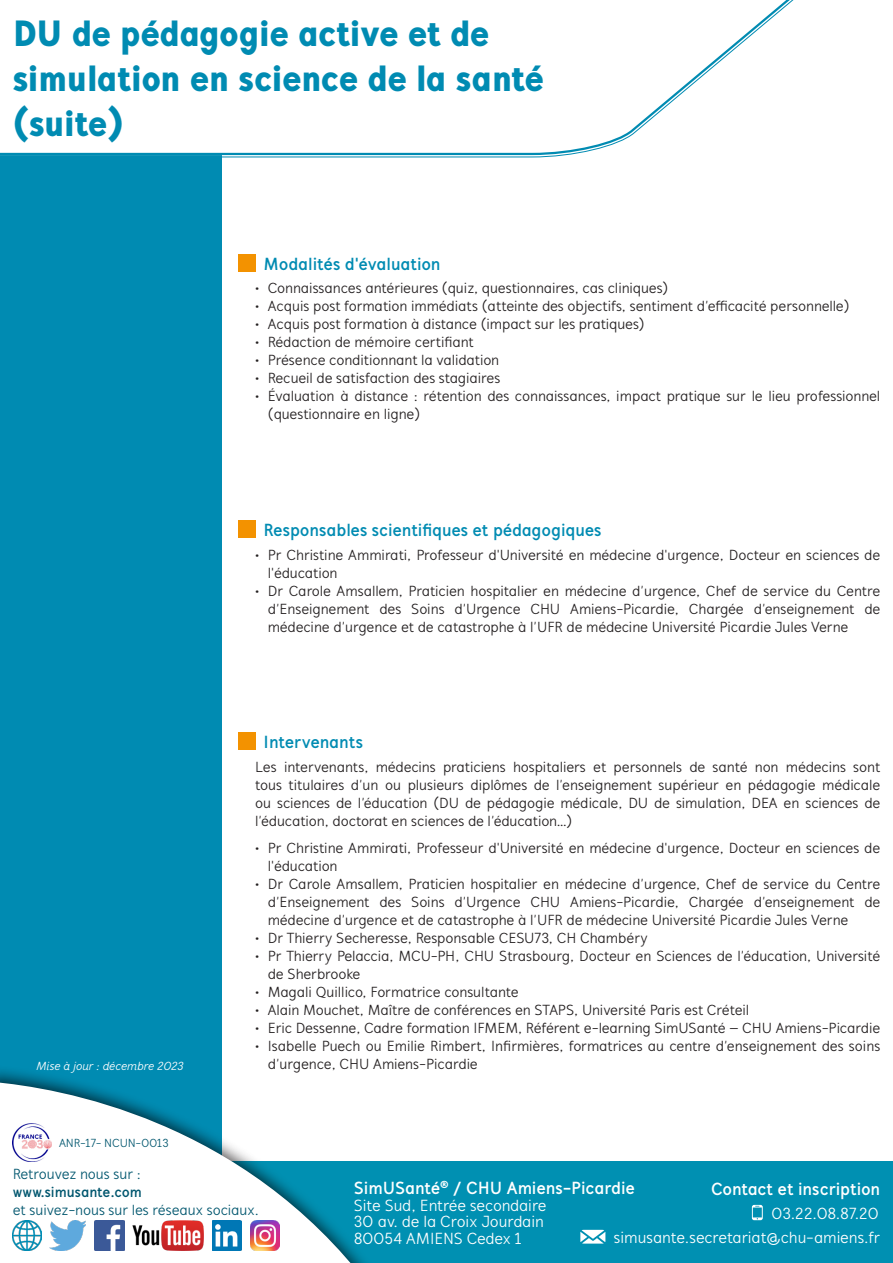
<style>
.page{position:relative;width:893px;height:1263px;background:#fff}
.page>*{position:absolute;margin:0;border:0;box-sizing:border-box;transform-origin:0 0}
.t1{font:900 37.5px/45px "Mucho Sans";letter-spacing:-.01em;color:#008bb2}
.t2{font:700 18px "Mucho Sans";letter-spacing:-.005em;color:#008bb2}
.t3{font:700 18px "Mucho Sans";color:#fff}
.t4{font:16.5px/16.5px "Mucho Sans";letter-spacing:-.01em;color:#fff}
.t5{font:15px/18px "Mucho Sans";letter-spacing:-.005em;color:#231f20}
.t6{font:15px/18px "Mucho Sans";color:#00566e}
.t7{font:italic 12px "Mucho Sans";letter-spacing:-.01em;color:#fff}
.t8{font:12px "Mucho Sans";letter-spacing:-.015em;color:#00566e}
.s1{font-weight:700}
</style>
<div class="page">
<div style="left:0;top:145px;width:221px;height:1031px;background:#008bb2"></div>
<div style="left:0;top:1161px;width:893px;height:102px;background:#0090b2"></div>
<div style="left:0;top:1064px;width:382px;height:199px;background:#231f20;opacity:.75"></div>
<svg style="left:0;top:1082px;width:370px;height:181px;fill:#fff"></svg>
<svg style="left:0;top:0;width:794px;height:156px"></svg>
<svg style="left:752px;top:1205px;width:11px;height:15px"></svg>
<svg style="left:580px;top:1230px;width:25px;height:13px"></svg>
<img style="left:133px;top:1220px;width:70px;height:30px">
<img style="left:212px;top:1220px;width:29px;height:30px">
<img style="left:250px;top:1220px;width:30px;height:30px">
<img style="left:50px;top:1220px;width:36px;height:30px">
<img style="left:95px;top:1220px;width:29px;height:30px">
<img style="left:13px;top:1220px;width:28px;height:30px">
<img style="left:13px;top:1123px;width:39px;height:38px">
<div style="left:238px;top:254px;width:17px;height:17px;background:#f39200"></div>
<div style="left:238px;top:521px;width:17px;height:17px;background:#f39200"></div>
<div style="left:238px;top:733px;width:17px;height:17px;background:#f39200"></div>
<p class="t1" style="left:13px;top:10px;width:533px">DU de pédagogie active et de simulation en science de la santé (suite)</p>
<p class="t2" style="left:264px;top:253px;width:178px">Modalités d'évaluation</p>
<p class="t5" style="left:255px;top:279px;width:415px">• Connaissances antérieures (quiz, questionnaires, cas cliniques)</p>
<p class="t5" style="left:255px;top:297px;width:596px">• Acquis post formation immédiats (atteinte des objectifs, sentiment d’efficacité personnelle)</p>
<p class="t5" style="left:255px;top:315px;width:391px">• Acquis post formation à distance (impact sur les pratiques)</p>
<p class="t5" style="left:255px;top:333px;width:220px">• Rédaction de mémoire certifiant</p>
<p class="t5" style="left:255px;top:351px;width:246px">• Présence conditionnant la validation</p>
<p class="t5" style="left:255px;top:369px;width:247px">• Recueil de satisfaction des stagiaires</p>
<p class="t5" style="left:268px;top:387px;width:614px;text-indent:-13px">• Évaluation à distance : rétention des connaissances, impact pratique sur le lieu professionnel (questionnaire en ligne)</p>
<p class="t2" style="left:264px;top:519px;width:339px">Responsables scientifiques et pédagogiques</p>
<p class="t5" style="left:268px;top:545px;width:614px;text-indent:-13px">• Pr Christine Ammirati, Professeur d'Université en médecine d'urgence, Docteur en sciences de l'éducation</p>
<p class="t5" style="left:268px;top:581px;width:614px;text-align:justify;text-indent:-13px">• Dr Carole Amsallem, Praticien hospitalier en médecine d’urgence, Chef de service du Centre d’Enseignement des Soins d’Urgence CHU Amiens-Picardie, Chargée d’enseignement de médecine d’urgence et de catastrophe à l’UFR de médecine Université Picardie Jules Verne</p>
<p class="t2" style="left:264px;top:731px;width:101px">Intervenants</p>
<p class="t5" style="left:255px;top:758px;width:627px;text-align:justify">Les intervenants, médecins praticiens hospitaliers et personnels de santé non médecins sont tous titulaires d’un ou plusieurs diplômes de l’enseignement supérieur en pédagogie médicale ou sciences de l’éducation (DU de pédagogie médicale, DU de simulation, DEA en sciences de l’éducation, doctorat en sciences de l’éducation…)</p>
<p class="t5" style="left:268px;top:839px;width:614px;text-indent:-13px">• Pr Christine Ammirati, Professeur d'Université en médecine d'urgence, Docteur en sciences de l'éducation</p>
<p class="t5" style="left:268px;top:875px;width:614px;text-align:justify;text-indent:-13px">• Dr Carole Amsallem, Praticien hospitalier en médecine d’urgence, Chef de service du Centre d’Enseignement des Soins d’Urgence CHU Amiens-Picardie, Chargée d’enseignement de médecine d’urgence et de catastrophe à l’UFR de médecine Université Picardie Jules Verne</p>
<p class="t5" style="left:255px;top:929px;width:394px">• Dr Thierry Secheresse, Responsable CESU73, CH Chambéry</p>
<p class="t5" style="left:268px;top:947px;width:614px;text-indent:-13px">• Pr Thierry Pelaccia, MCU-PH, CHU Strasbourg, Docteur en Sciences de l’éducation, Université de Sherbrooke</p>
<p class="t5" style="left:255px;top:983px;width:265px">• Magali Quillico, Formatrice consultante</p>
<p class="t5" style="left:255px;top:1001px;width:496px">• Alain Mouchet, Maître de conférences en STAPS, Université Paris est Créteil</p>
<p class="t5" style="left:255px;top:1019px;width:627px">• Eric Dessenne, Cadre formation IFMEM, Référent e-learning SimUSanté – CHU Amiens-Picardie</p>
<p class="t5" style="left:255px;top:1037px;width:627px">• Isabelle Puech ou Emilie Rimbert, Infirmières, formatrices au centre d’enseignement des soins</p>
<p class="t7" style="left:36px;top:1059px;width:149px">Mise à jour : décembre 2023</p>
<p class="t5" style="left:268px;top:1055px;width:211px">d’urgence, CHU Amiens-Picardie</p>
<p class="t8" style="left:59px;top:1136px;width:111px">ANR-17- NCUN-0013</p>
<p class="t6" style="left:13px;top:1164px;width:248px">Retrouvez nous sur : <span class="s1">www.simusante.com<br></span>et suivez-nous sur les réseaux sociaux.</p>
<p class="t3" style="left:354px;top:1177px;width:283px">SimUSanté<sup>®</sup> / CHU Amiens-Picardie</p>
<p class="t4" style="left:354px;top:1197px;width:194px">Site Sud, Entrée secondaire<br>30 av. de la Croix Jourdain<br>80054 AMIENS Cedex 1</p>
<p class="t4" style="left:614px;top:1201px;width:268px;line-height:24.2px;text-align:right">03.22.08.87.20 simusante.secretariat@chu-amiens.fr</p>
<p class="t3" style="left:711px;top:1178px;width:171px">Contact et inscription</p>
</div>
